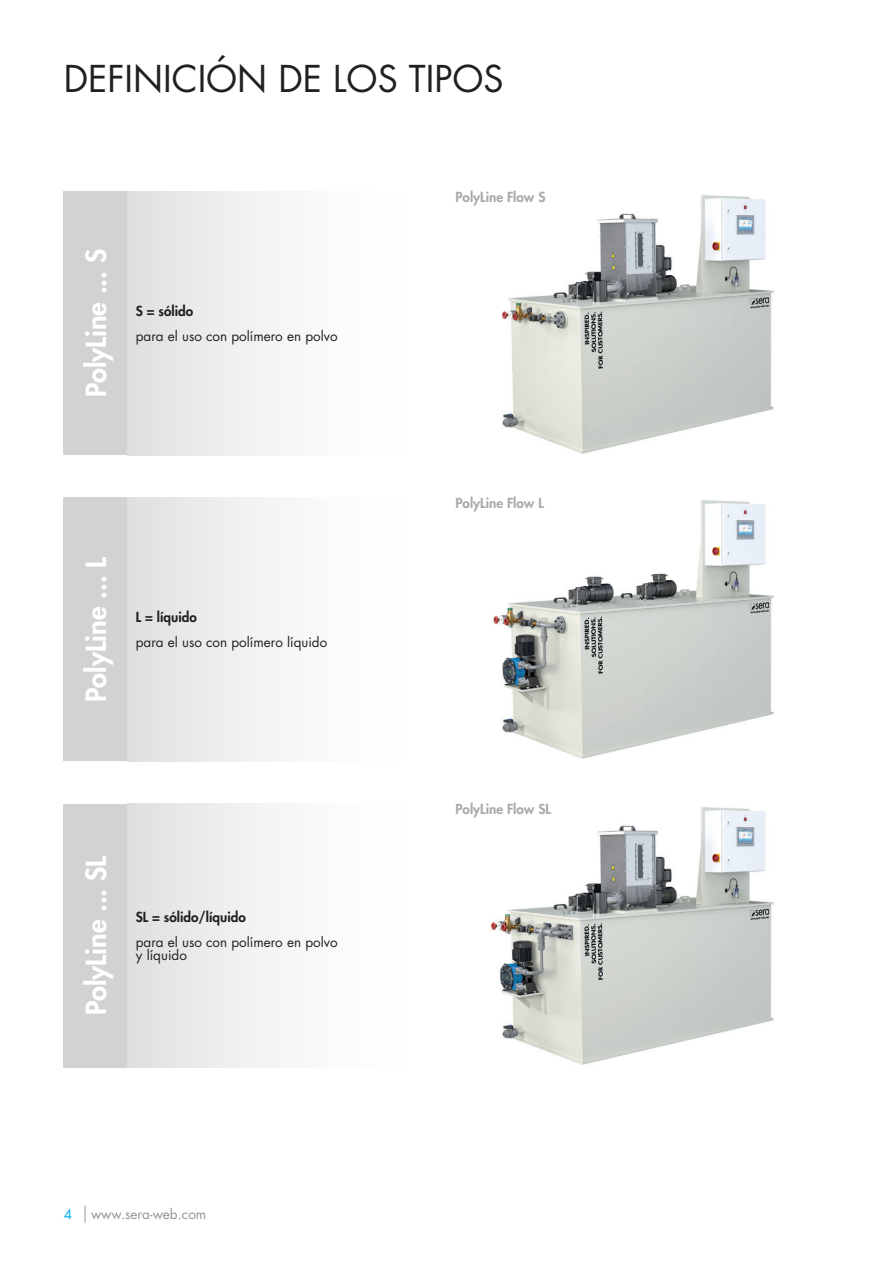
<style>
.page{position:relative;width:893px;height:1263px;background:#fff}
.page>*{position:absolute;margin:0;border:0;box-sizing:border-box;transform-origin:0 0}
.t1{font:36px "Futura";color:#231f20}
.t2{font:800 27px "Futura";color:#fff}
.t3{font:13.5px/12.5px "Futura";color:#231f20}
.t4{font:800 13.5px "Futura";color:#a8a9ad}
.t5{font:800 13.5px "Futura";color:#231f20}
.t6{font:13.5px "Futura";color:#939598}
.t7{font:13.5px "Futura";color:#00aeef}
</style>
<div class="page">
<svg style="left:85px;top:1205px;width:1px;height:17px"></svg>
<img style="left:501px;top:195px;width:273px;height:259px">
<img style="left:493px;top:500px;width:281px;height:259px">
<img style="left:490px;top:807px;width:284px;height:258px">
<div style="left:64px;top:191px;width:63px;height:264px;background:#d1d2d4"></div>
<div style="left:127px;top:191px;width:311px;height:264px;background:linear-gradient(to right,#e2e3e5,#fff)"></div>
<div style="left:64px;top:497px;width:63px;height:264px;background:#d1d2d4"></div>
<div style="left:127px;top:497px;width:311px;height:264px;background:linear-gradient(to right,#e2e3e5,#fff)"></div>
<div style="left:64px;top:804px;width:63px;height:263px;background:#d1d2d4"></div>
<div style="left:127px;top:804px;width:311px;height:263px;background:linear-gradient(to right,#e2e3e5,#fff)"></div>
<h1 class="t1" style="left:64px;top:54px;width:441px">DEFINICIÓN DE LOS TIPOS</h1>
<h2 class="t2" style="left:78px;top:397px;width:150px;rotate:-90deg">PolyLine ... S</h2>
<p class="t5" style="left:136px;top:302px;width:59px">S = sólido</p>
<p class="t3" style="left:136px;top:330px;width:203px">para el uso con polímero en polvo</p>
<h2 class="t2" style="left:78px;top:702px;width:147px;rotate:-90deg">PolyLine ... L</h2>
<p class="t5" style="left:136px;top:608px;width:62px">L = líquido</p>
<p class="t3" style="left:136px;top:636px;width:193px">para el uso con polímero líquido</p>
<h2 class="t2" style="left:78px;top:1015px;width:161px;rotate:-90deg">PolyLine ... SL</h2>
<p class="t5" style="left:136px;top:908px;width:111px">SL = sólido/líquido</p>
<p class="t3" style="left:136px;top:936px;width:203px">para el uso con polímero en polvo y líquido</p>
<p class="t7" style="left:64px;top:1205px;width:10px">4</p>
<p class="t6" style="left:91px;top:1205px;width:117px">www.sera-web.com</p>
<p class="t4" style="left:455px;top:188px;width:92px">PolyLine Flow S</p>
<p class="t4" style="left:455px;top:494px;width:90px">PolyLine Flow L</p>
<p class="t4" style="left:455px;top:800px;width:97px">PolyLine Flow SL</p>
</div>
